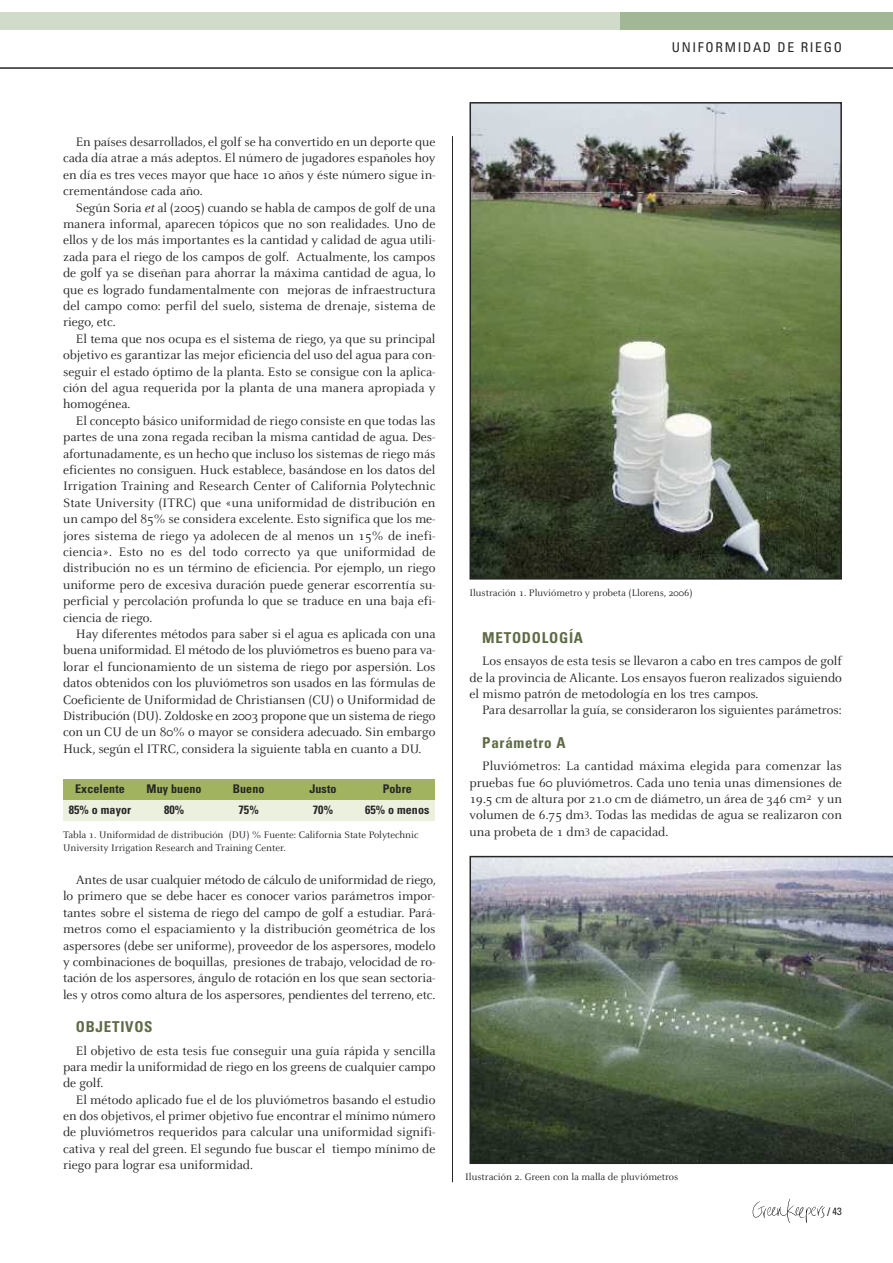
<style>
.page{position:relative;width:893px;height:1263px;background:#fff}
.page>*{position:absolute;margin:0;border:0;box-sizing:border-box;transform-origin:0 0}
.t1{font:700 condensed 15px "Univers";letter-spacing:.05em;color:#5f6b46}
.t2{font:13.5px/16.4px "Celeste";color:#272627;text-align:justify}
.t3{font:condensed 13.5px "Univers";letter-spacing:.125em;color:#272627}
.t4{font:700 condensed 12px/21.3px "Univers";letter-spacing:.01em;color:#272627;text-align:center}
.t5{font:10.5px/12.8px "Celeste";color:#272627}
.t6{font:condensed 10.5px "Univers";color:#272627}
.s1{font-style:italic}
.s2{color:#000}
</style>
<div class="page">
<div style="left:63px;top:779px;width:74px;height:20px;background:#a1b35f"></div>
<div style="left:63px;top:800px;width:74px;height:21px;background:#ecf0df"></div>
<div style="left:137px;top:779px;width:74px;height:20px;background:#a1b35f"></div>
<div style="left:137px;top:800px;width:74px;height:21px;background:#ecf0df"></div>
<div style="left:211px;top:779px;width:75px;height:20px;background:#a1b35f"></div>
<div style="left:211px;top:800px;width:75px;height:21px;background:#ecf0df"></div>
<div style="left:286px;top:779px;width:74px;height:20px;background:#a1b35f"></div>
<div style="left:286px;top:800px;width:74px;height:21px;background:#ecf0df"></div>
<div style="left:360px;top:779px;width:74px;height:20px;background:#a1b35f"></div>
<div style="left:360px;top:800px;width:74px;height:21px;background:#ecf0df"></div>
<svg style="left:469px;top:856px;width:423px;height:308px;background:#656f64"></svg>
<img style="left:472px;top:105px;width:366px;height:472px">
<div style="left:469px;top:102px;width:372px;height:478px;border:2px solid #272627"></div>
<hr style="left:452px;top:136px;width:1px;height:1046px;background:#272627">
<div style="left:0;top:13px;width:892px;height:17px;background:#d0dbca"></div>
<div style="left:620px;top:13px;width:272px;height:17px;background:#a1b795"></div>
<hr style="left:0;top:67px;width:892px;height:2px;background:#272627">
<svg style="left:752px;top:1199px;width:72px;height:24px"></svg>
<p class="t3" style="left:671px;top:43px;width:171px">UNIFORMIDAD DE RIEGO</p>
<p class="t2" style="left:76px;top:133px;width:361px">En países desarrollados, el golf se ha convertido en un deporte que</p>
<p class="t2" style="left:63px;top:150px;width:374px">cada día atrae a más adeptos. El número de jugadores españoles hoy</p>
<p class="t2" style="left:63px;top:166px;width:374px">en día es tres veces mayor que hace 10 años y éste número sigue in-</p>
<p class="t2" style="left:63px;top:182px;width:141px">crementándose cada año.</p>
<p class="t2" style="left:76px;top:199px;width:361px">Según Soria <span class="s1">et</span> al (2005) cuando se habla de campos de golf de una</p>
<p class="t2" style="left:63px;top:215px;width:374px">manera informal, aparecen tópicos que no son realidades. Uno de</p>
<p class="t2" style="left:63px;top:232px;width:374px">ellos y de los más importantes es la cantidad y calidad de agua utili-</p>
<p class="t2" style="left:63px;top:248px;width:374px">zada para el riego de los campos de golf. Actualmente, los campos</p>
<p class="t2" style="left:63px;top:264px;width:374px">de golf ya se diseñan para ahorrar la máxima cantidad de agua, lo</p>
<p class="t2" style="left:63px;top:281px;width:374px">que es logrado fundamentalmente con mejoras de infraestructura</p>
<p class="t2" style="left:63px;top:297px;width:374px">del campo como: perfil del suelo, sistema de drenaje, sistema de</p>
<p class="t2" style="left:63px;top:314px;width:54px">riego, etc.</p>
<p class="t2" style="left:76px;top:330px;width:361px">El tema que nos ocupa es el sistema de riego, ya que su principal</p>
<p class="t2" style="left:63px;top:346px;width:374px">objetivo es garantizar las mejor eficiencia del uso del agua para con-</p>
<p class="t2" style="left:63px;top:363px;width:374px">seguir el estado óptimo de la planta. Esto se consigue con la aplica-</p>
<p class="t2" style="left:63px;top:379px;width:374px">ción del agua requerida por la planta de una manera apropiada y</p>
<p class="t2" style="left:63px;top:396px;width:69px">homogénea.</p>
<p class="t2" style="left:76px;top:412px;width:361px">El concepto básico uniformidad de riego consiste en que todas las</p>
<p class="t2" style="left:63px;top:428px;width:374px">partes de una zona regada reciban la misma cantidad de agua. Des-</p>
<p class="t2" style="left:63px;top:445px;width:374px">afortunadamente, es un hecho que incluso los sistemas de riego más</p>
<p class="t2" style="left:63px;top:461px;width:374px">eficientes no consiguen. Huck establece, basándose en los datos del</p>
<p class="t2" style="left:63px;top:478px;width:374px">Irrigation Training and Research Center of California Polytechnic</p>
<p class="t2" style="left:63px;top:494px;width:374px">State University (ITRC) que «una uniformidad de distribución en</p>
<p class="t2" style="left:63px;top:510px;width:374px">un campo del 85% se considera excelente. Esto significa que los me-</p>
<p class="t2" style="left:63px;top:527px;width:374px">jores sistema de riego ya adolecen de al menos un 15% de inefi-</p>
<p class="t2" style="left:63px;top:543px;width:374px">ciencia». Esto no es del todo correcto ya que uniformidad de</p>
<p class="t2" style="left:63px;top:560px;width:374px">distribución no es un término de eficiencia. Por ejemplo, un riego</p>
<p class="t2" style="left:63px;top:576px;width:374px">uniforme pero de excesiva duración puede generar escorrentía su-</p>
<p class="t2" style="left:63px;top:592px;width:374px">perficial y percolación profunda lo que se traduce en una baja efi-</p>
<p class="t2" style="left:63px;top:609px;width:91px">ciencia de riego.</p>
<p class="t2" style="left:76px;top:625px;width:361px">Hay diferentes métodos para saber si el agua es aplicada con una</p>
<p class="t2" style="left:63px;top:641px;width:373px">buena uniformidad. El método de los pluviómetros es bueno para va-</p>
<p class="t2" style="left:63px;top:658px;width:374px">lorar el funcionamiento de un sistema de riego por aspersión. Los</p>
<p class="t2" style="left:63px;top:674px;width:374px">datos obtenidos con los pluviómetros son usados en las fórmulas de</p>
<p class="t2" style="left:63px;top:691px;width:374px">Coeficiente de Uniformidad de Christiansen (CU) o Uniformidad de</p>
<p class="t2" style="left:63px;top:707px;width:374px">Distribución (DU). Zoldoske en 2003 propone que un sistema de riego</p>
<p class="t2" style="left:63px;top:723px;width:374px">con un CU de un 80% o mayor se considera adecuado. Sin embargo</p>
<p class="t2" style="left:63px;top:740px;width:360px">Huck, según el ITRC, considera la siguiente tabla en cuanto a DU.</p>
<p class="t4" style="left:69px;top:779px;width:64px">Excelente<br>85% o mayor</p>
<p class="t4" style="left:147px;top:779px;width:56px">Muy bueno<br>80%</p>
<p class="t4" style="left:232px;top:779px;width:33px">Bueno<br>75%</p>
<p class="t4" style="left:309px;top:779px;width:29px;text-align:left">Justo<br>70%</p>
<p class="t4" style="left:365px;top:779px;width:66px">Pobre<br>65% o menos</p>
<p class="t5" style="left:63px;top:828px;width:357px">Tabla 1. Uniformidad de distribución (DU) % Fuente: California State Polytechnic<br>University Irrigation Research and Training Center.</p>
<p class="t2" style="left:63px;top:871px;width:374px;text-indent:13px">Antes de usar cualquier método de cálculo de uniformidad de riego, lo primero que se debe hacer es conocer varios parámetros impor&shy;tantes sobre el sistema de riego del campo de golf a estudiar. Pará&shy;metros como el espaciamiento y la distribución geométrica de los aspersores (debe ser uniforme), proveedor de los aspersores, modelo y combinaciones de boquillas, presiones de trabajo, velocidad de ro&shy;tación de los aspersores, ángulo de rotación en los que sean sectoria&shy;les y otros como altura de los aspersores, pendientes del terreno, etc.</p>
<p class="t1" style="left:76px;top:1021px;width:78px">OBJETIVOS</p>
<p class="t2" style="left:76px;top:1042px;width:361px">El objetivo de esta tesis fue conseguir una guía rápida y sencilla</p>
<p class="t2" style="left:63px;top:1058px;width:374px">para medir la uniformidad de riego en los greens de cualquier campo</p>
<p class="t2" style="left:63px;top:1074px;width:42px">de golf.</p>
<p class="t2" style="left:76px;top:1091px;width:361px">El método aplicado fue el de los pluviómetros basando el estudio</p>
<p class="t2" style="left:63px;top:1107px;width:374px">en dos objetivos, el primer objetivo fue encontrar el mínimo número</p>
<p class="t2" style="left:63px;top:1124px;width:374px">de pluviómetros requeridos para calcular una uniformidad signifi-</p>
<p class="t2" style="left:63px;top:1140px;width:374px">cativa y real del green. El segundo fue buscar el tiempo mínimo de</p>
<p class="t2" style="left:63px;top:1156px;width:191px">riego para lograr esa uniformidad.</p>
<p class="t5" style="left:469px;top:586px;width:224px">Ilustración 1. Pluviómetro y probeta (Llorens, 2006)</p>
<p class="t1" style="left:482px;top:632px;width:102px">METODOLOGÍA</p>
<p class="t2" style="left:482px;top:652px;width:361px">Los ensayos de esta tesis se llevaron a cabo en tres campos de golf</p>
<p class="t2" style="left:469px;top:669px;width:374px">de la provincia de Alicante. Los ensayos fueron realizados siguiendo</p>
<p class="t2" style="left:469px;top:685px;width:290px">el mismo patrón de metodología en los tres campos.</p>
<p class="t2" style="left:482px;top:701px;width:361px">Para desarrollar la guía, se consideraron los siguientes parámetros:</p>
<p class="t1" style="left:482px;top:737px;width:85px">Parámetro A</p>
<p class="t2" style="left:469px;top:757px;width:374px;text-indent:13px">Pluviómetros: La cantidad máxima elegida para comenzar las pruebas fue 60 pluviómetros. Cada uno tenia unas dimensiones de 19.5 cm de altura por 21.o cm de diámetro, un área de 346 cm<sup>2</sup> y un volumen de 6.75 dm<sup>3</sup>. Todas las medidas de agua se realizaron con una probeta de 1 dm<sup>3</sup> de capacidad.</p>
<p class="t5" style="left:465px;top:1170px;width:214px">Ilustración 2. Green con la malla de pluviómetros</p>
<p class="t6" style="left:827px;top:1207px;width:16px"><span class="s2">/</span> 43</p>
</div>
